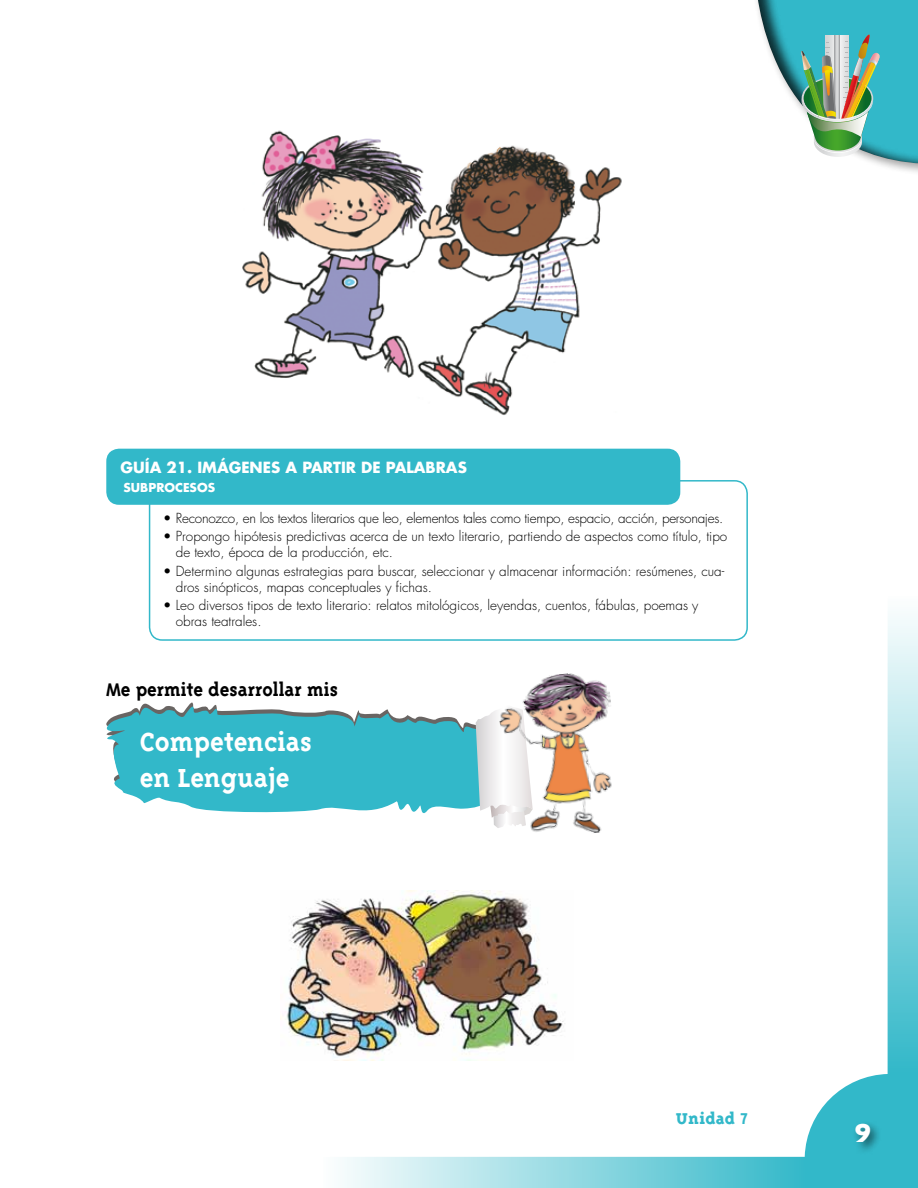
<style>
.page{position:relative;width:918px;height:1188px;background:#fff}
.page>*{position:absolute;margin:0;border:0;box-sizing:border-box;transform-origin:0 0}
.t1{font:700 30px/36px "Triplex Serif";color:#fff}
.t2{font:700 30px "Tarzana Wide";color:#fff}
.t3{font:700 21px "Triplex Serif";color:#000}
.t4{font:800 18px "Triplex Serif";color:#32b8c9}
.t5{font:700 15px "Futura";color:#fff}
.t6{font:300 13.5px/16.2px "Futura";color:#000}
.t7{font:300 13.5px "Futura";letter-spacing:-.02em;color:#000}
.t8{font:700 12px "Futura";color:#fff}
.s1{font-family:"Tarzana Narrow";font-weight:700}
</style>
<div class="page">
<div style="left:106px;top:449px;width:574px;height:56px;background:#32b8c9;border-radius:13px"></div>
<svg style="left:106px;top:702px;width:216px;height:111px;background:#54bfcd"></svg>
<svg style="left:322px;top:595px;width:596px;height:593px"></svg>
<img style="left:495px;top:669px;width:131px;height:173px">
<img style="left:281px;top:890px;width:293px;height:170px">
<img style="left:242px;top:130px;width:380px;height:285px">
<div style="left:752px;top:0;width:166px;height:176px;background:#000;opacity:.35"></div>
<svg style="left:756px;top:0;width:162px;height:165px"></svg>
<p class="t5" style="left:121px;top:458px;width:348px">GUÍA 21. IMÁGENES A PARTIR DE PALABRAS</p>
<p class="t8" style="left:124px;top:480px;width:93px">SUBPROCESOS</p>
<p class="t7" style="left:163px;top:510px;width:562px">• Reconozco, en los textos literarios que leo, elementos tales como tiempo, espacio, acción, personajes.</p>
<p class="t6" style="left:176px;top:529px;width:553px;text-indent:-13px">• Propongo hipótesis predictivas acerca de un texto literario, partiendo de aspectos como título, tipo de texto, época de la producción, etc.</p>
<p class="t6" style="left:176px;top:563px;width:550px;text-indent:-13px">• Determino algunas estrategias para buscar, seleccionar y almacenar información: resúmenes, cua&shy;dros sinópticos, mapas conceptuales y fichas.</p>
<p class="t6" style="left:176px;top:598px;width:524px;text-indent:-13px">• Leo diversos tipos de texto literario: relatos mitológicos, leyendas, cuentos, fábulas, poemas y obras teatrales.</p>
<h2 class="t3" style="left:106px;top:678px;width:233px">Me permite desarrollar mis</h2>
<h1 class="t1" style="left:140px;top:723px;width:174px">Competencias en Lenguaje</h1>
<h3 class="t4" style="left:676px;top:1108px;width:73px">Unidad <span class="s1">7</span></h3>
<h1 class="t2" style="left:854px;top:1113px;width:20px">9</h1>
</div>
